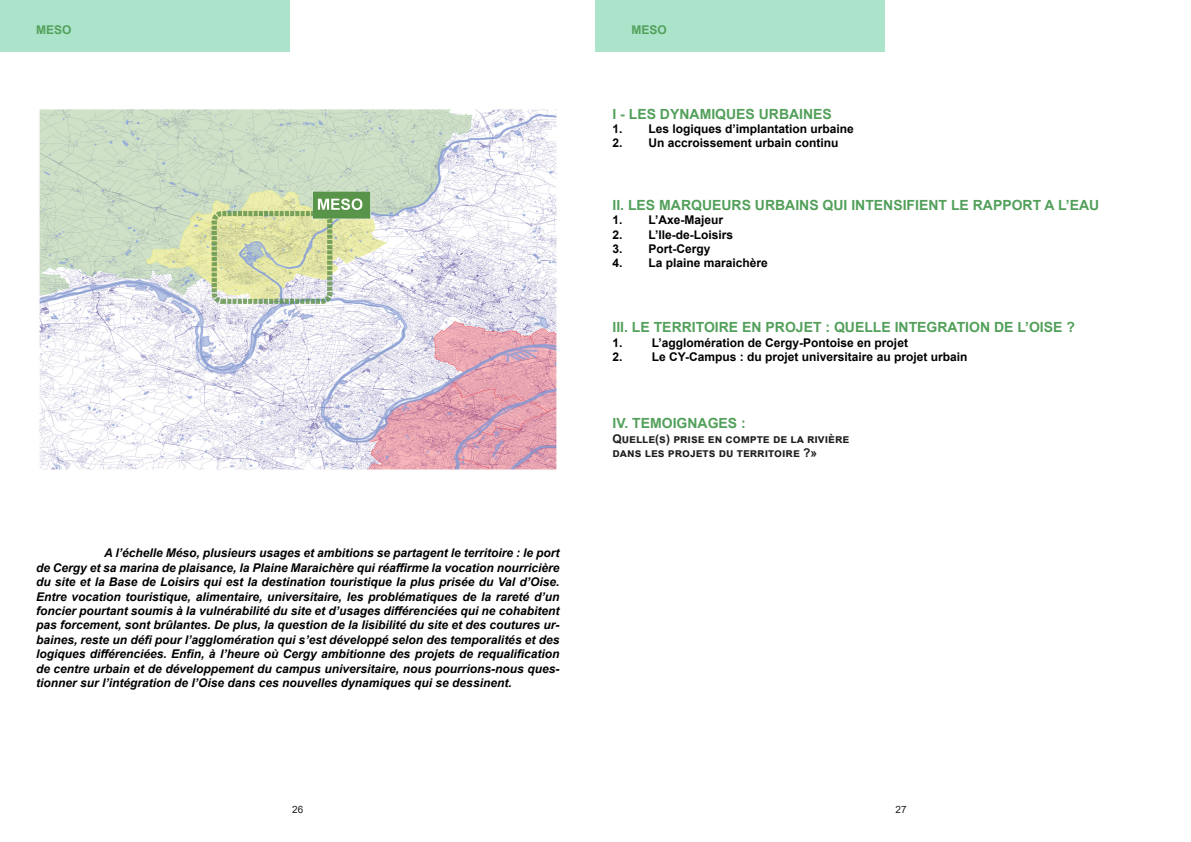
<style>
.page{position:relative;width:1191px;height:842px;background:#fff}
.page>*{position:absolute;margin:0;border:0;box-sizing:border-box;transform-origin:0 0}
.t1{font:700 14px "Arial";color:#53a05b}
.t2{font:italic 700 12px/14.4px "Arial";color:#000;text-align:justify}
.t3{font:700 12px "Arial";color:#000}
.t4{font:700 12px/14.4px "Arial";color:#212021}
.t5{font:700 12px "Arial";color:#53a05b}
.t6{font:10px "Arial";color:#212021}
</style>
<div class="page">
<div style="left:0;top:0;width:289px;height:51px;background:#abe4cb"></div>
<img style="left:39px;top:109px;width:518px;height:361px">
<div style="left:595px;top:0;width:289px;height:51px;background:#abe4cb"></div>
<p class="t5" style="left:36px;top:22px;width:37px">MESO</p>
<p class="t2" style="left:36px;top:546px;width:525px;text-indent:68px">A l’échelle Méso, plusieurs usages et ambitions se partagent le territoire : le port de Cergy et sa marina de plaisance, la Plaine Maraichère qui réaffirme la vocation nourricière du site et la Base de Loisirs qui est la destination touristique la plus prisée du Val d’Oise.<br>Entre vocation touristique, alimentaire, universitaire, les problématiques de la rareté d’un foncier pourtant soumis à la vulnérabilité du site et d’usages différenciées qui ne cohabitent pas forcement, sont brûlantes. De plus, la question de la lisibilité du site et des coutures ur&shy;baines, reste un défi pour l’agglomération qui s’est développé selon des temporalités et des logiques différenciées. Enfin, à l’heure où Cergy ambitionne des projets de requalification de centre urbain et de développement du campus universitaire, nous pourrions-nous ques&shy;tionner sur l’intégration de l’Oise dans ces nouvelles dynamiques qui se dessinent.</p>
<p class="t5" style="left:631px;top:22px;width:37px">MESO</p>
<p class="t1" style="left:612px;top:104px;width:221px">I - LES DYNAMIQUES URBAINES</p>
<p class="t3" style="left:612px;top:120px;width:243px">1. Les logiques d’implantation urbaine</p>
<p class="t3" style="left:612px;top:135px;width:228px">2. Un accroissement urbain continu</p>
<p class="t1" style="left:612px;top:195px;width:488px">II. LES MARQUEURS URBAINS QUI INTENSIFIENT LE RAPPORT A L’EAU</p>
<p class="t3" style="left:612px;top:212px;width:112px">1. L’Axe-Majeur</p>
<p class="t3" style="left:612px;top:226px;width:122px">2. L’Ile-de-Loisirs</p>
<p class="t3" style="left:612px;top:240px;width:100px">3. Port-Cergy</p>
<p class="t3" style="left:612px;top:255px;width:157px">4. La plaine maraichère</p>
<p class="t1" style="left:612px;top:317px;width:464px">III. LE TERRITOIRE EN PROJET : QUELLE INTEGRATION DE L’OISE ?</p>
<p class="t3" style="left:612px;top:334px;width:12px">1.</p>
<p class="t3" style="left:652px;top:334px;width:258px">L’agglomération de Cergy-Pontoise en projet</p>
<p class="t3" style="left:612px;top:348px;width:12px">2.</p>
<p class="t3" style="left:652px;top:348px;width:317px">Le CY-Campus : du projet universitaire au projet urbain</p>
<p class="t1" style="left:612px;top:413px;width:135px">IV. TEMOIGNAGES :</p>
<p class="t4" style="left:612px;top:431px;width:238px">Quelle(s) prise en compte de la rivière dans les projets du territoire ?»</p>
<p class="t6" style="left:292px;top:803px;width:13px">26</p>
<p class="t6" style="left:895px;top:803px;width:13px">27</p>
</div>
